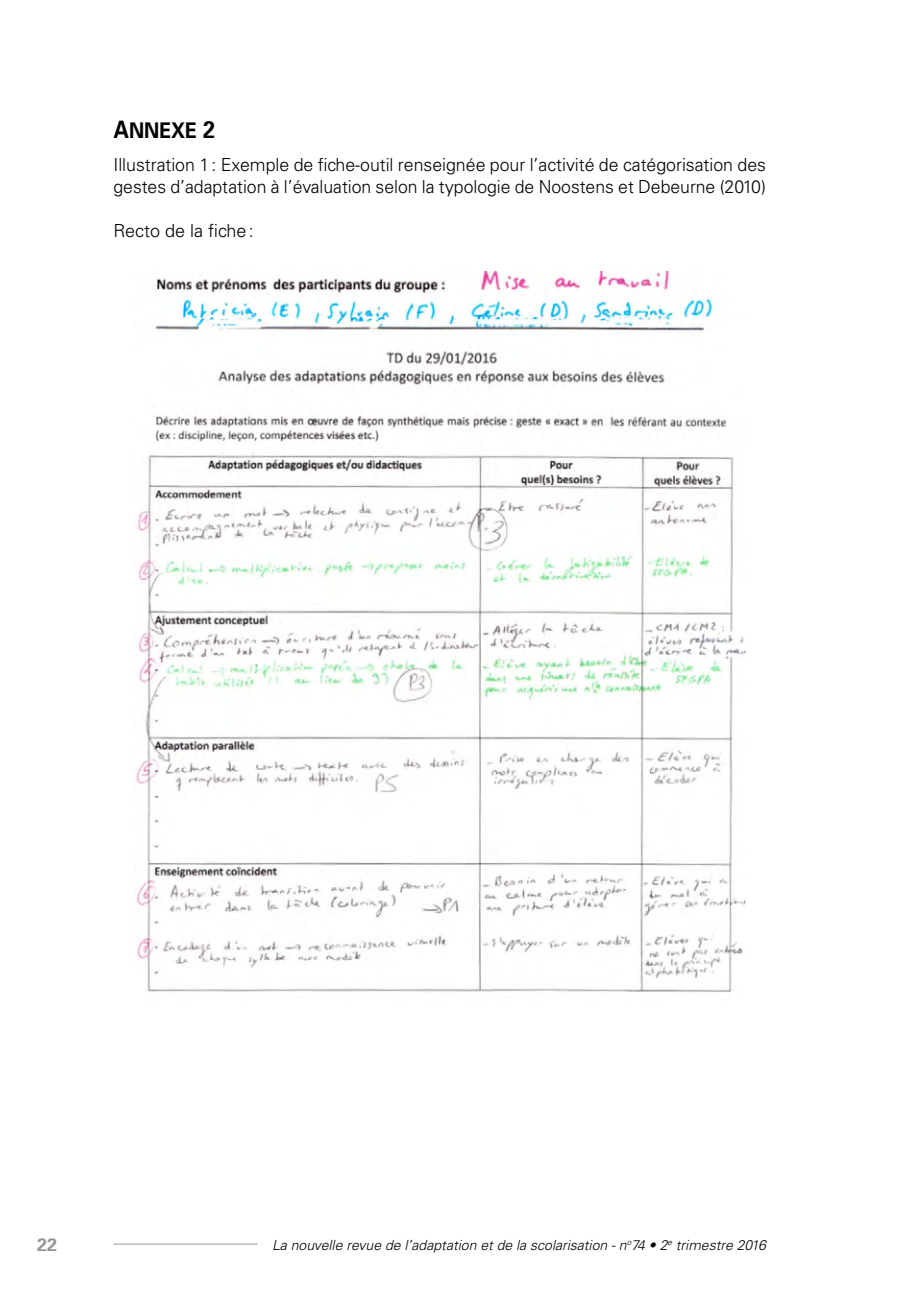
<style>
.page{position:relative;width:908px;height:1304px;background:#fff}
.page>*{position:absolute;margin:0;border:0;box-sizing:border-box;transform-origin:0 0}
.t1{font:21.6px "Univers Bold SC900";color:#000;scale:.9 1}
.t2{font:300 18px/21.6px "Univers";color:#000}
.t3{font:700 18px "Univers";color:#939598}
.t4{font:italic 300 14px "Univers";color:#000}
.s1{font-size:24px}
</style>
<div class="page">
<hr style="left:113px;top:1244px;width:144px;height:1px;background:#939598">
<img style="left:134px;top:272px;width:611px;height:720px">
<p class="t1" style="left:113px;top:117px;width:114px"><span class="s1">A</span>NNEXE <span class="s1">2</span></p>
<p class="t2" style="left:113px;top:154px;width:653px">Illustration 1: Exemple de fiche-outil renseignée pour l’activité de catégorisation des gestes d’adaptation à l’évaluation selon la typologie de Noostens et Debeurne (2010)</p>
<p class="t2" style="left:113px;top:220px;width:142px">Recto de la fiche:</p>
<p class="t3" style="left:37px;top:1234px;width:22px">22</p>
<p class="t4" style="left:272px;top:1236px;width:495px">La nouvelle revue de l’adaptation et de la scolarisation - n<sup>o</sup>74 • 2<sup>e</sup> trimestre 2016</p>
</div>
